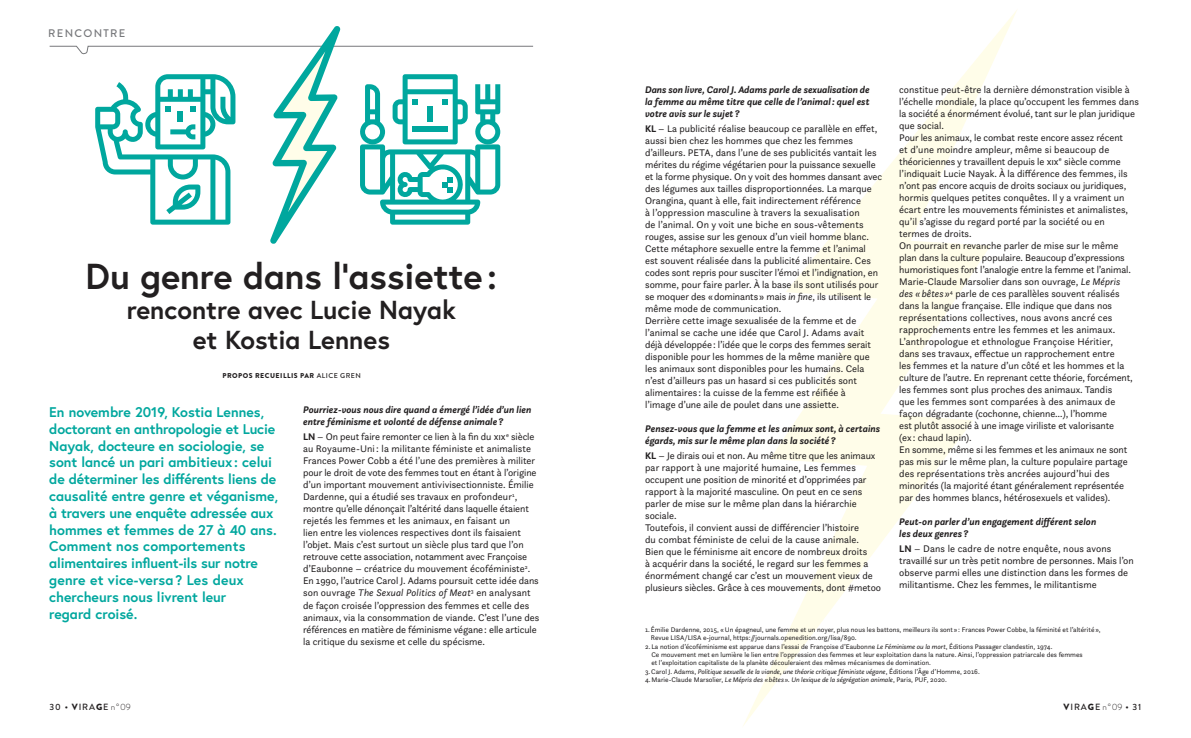
<style>
.page{position:relative;width:1191px;height:738px;background:#fff}
.page>*{position:absolute;margin:0;border:0;box-sizing:border-box;transform-origin:0 0}
.t1{font:700 36px "Europa";color:#221f20}
.t2{font:700 26px/30px "Europa";color:#221f20;text-align:center}
.t3{font:700 14px/16.8px "Europa";color:#00a79e}
.t4{font:500 11px "Brandon Grotesque";letter-spacing:.12em;color:#77787b}
.t5{font:10px/12px "Questa Sans";color:#221f20}
.t6{font:italic 700 10px/12px "Questa Sans";color:#221f20}
.t7{font:500 9px "Brandon Grotesque";letter-spacing:.1em;color:#221f20}
.t8{font:7px/8.4px "Questa Sans";color:#221f20}
.t9{font:italic 7px "Questa Sans";letter-spacing:-.01em;color:#221f20}
.t10{font:900 7px "Brandon Grotesque";letter-spacing:.07em;color:#221f20}
.s1{font-weight:500}
.s2{font-weight:700}
.s3{font-style:italic}
.s4{font-style:normal}
.s5{font-weight:900}
.s6{font-weight:300}
</style>
<div class="page">
<svg style="left:743px;top:10px;width:274px;height:716px"></svg>
<svg style="left:49px;top:26px;width:485px;height:218px"></svg>
<p class="t4" style="left:48px;top:26px;width:79px">RENCONTRE</p>
<h1 class="t1" style="left:86px;top:252px;width:413px">Du genre dans l’assiette:</h1>
<h2 class="t2" style="left:127px;top:294px;width:331px">rencontre avec Lucie Nayak et Kostia Lennes</h2>
<p class="t10" style="left:222px;top:370px;width:140px">PROPOS RECUEILLIS PAR <span class="s1">ALICE GREN</span></p>
<p class="t3" style="left:49px;top:403px;width:230px">En novembre 2019, Kostia Lennes, doctorant en anthropologie et Lucie<br>Nayak, docteure en sociologie, se sont lancé un pari ambitieux: celui de déterminer les différents liens de causalité entre genre et véganisme, à travers une enquête adressée aux hommes et femmes de 27 à 40 ans.<br>Comment nos comportements alimentaires influent-ils sur notre genre et vice-versa ? Les deux chercheurs nous livrent leur<br>regard croisé.</p>
<p class="t6" style="left:303px;top:403px;width:230px">Pourriez-vous nous dire quand a émergé l’idée d’un lien entre féminisme et volonté de défense animale ?</p>
<p class="t5" style="left:303px;top:430px;width:238px"><span class="s2">LN</span> – On peut faire remonter ce lien à la fin du xix<sup>e</sup> siècle au Royaume-Uni : la militante féministe et animaliste Frances Power Cobb a été l’une des premières à militer pour le droit de vote des femmes tout en étant à l’origine d’un important mouvement antivivisectionniste. Émilie Dardenne, qui a étudié ses travaux en profondeur<sup>1</sup>, montre qu’elle dénonçait l’altérité dans laquelle étaient rejetés les femmes et les animaux, en faisant un<br>lien entre les violences respectives dont ils faisaient l’objet. Mais c’est surtout un siècle plus tard que l’on retrouve cette association, notamment avec Françoise d’Eaubonne – créatrice du mouvement écoféministe<sup>2</sup>.<br>En 1990, l’autrice Carol J. Adams poursuit cette idée dans son ouvrage <span class="s3">The Sexual Politics of Meat</span><sup>3</sup> en analysant de façon croisée l’oppression des femmes et celle des animaux, via la consommation de viande. C’est l’une des références en matière de féminisme végane: elle articule la critique du sexisme et celle du spécisme.</p>
<p class="t5" style="left:899px;top:83px;width:241px">constitue peut-être la dernière démonstration visible à l’échelle mondiale, la place qu’occupent les femmes dans la société a énormément évolué, tant sur le plan juridique que social.<br>Pour les animaux, le combat reste encore assez récent<br>et d’une moindre ampleur, même si beaucoup de théoriciennes y travaillent depuis le xix<sup>e</sup> siècle comme l’indiquait Lucie Nayak. À la différence des femmes, ils n’ont pas encore acquis de droits sociaux ou juridiques, hormis quelques petites conquêtes. Il y a vraiment un écart entre les mouvements féministes et animalistes, qu’il s’agisse du regard porté par la société ou en<br>termes de droits.<br>On pourrait en revanche parler de mise sur le même<br>plan dans la culture populaire. Beaucoup d’expressions humoristiques font l’analogie entre la femme et l’animal.<br>Marie-Claude Marsolier dans son ouvrage, <span class="s3">Le Mépris<br>des «bêtes »</span><sup>4</sup> parle de ces parallèles souvent réalisés dans la langue française. Elle indique que dans nos représentations collectives, nous avons ancré ces rapprochements entre les femmes et les animaux.<br>L’anthropologue et ethnologue Françoise Héritier,<br>dans ses travaux, effectue un rapprochement entre<br>les femmes et la nature d’un côté et les hommes et la culture de l’autre. En reprenant cette théorie, forcément, les femmes sont plus proches des animaux. Tandis<br>que les femmes sont comparées à des animaux de façon dégradante (cochonne, chienne…), l’homme<br>est plutôt associé à une image viriliste et valorisante<br>(ex : chaud lapin).<br>En somme, même si les femmes et les animaux ne sont pas mis sur le même plan, la culture populaire partage des représentations très ancrées aujourd’hui des minorités (la majorité étant généralement représentée par des hommes blancs, hétérosexuels et valides).</p>
<p class="t6" style="left:899px;top:515px;width:199px">Peut-on parler d’un engagement différent selon les deux genres ?</p>
<p class="t5" style="left:899px;top:542px;width:236px"><span class="s2">LN</span> – Dans le cadre de notre enquête, nous avons travaillé sur un très petit nombre de personnes. Mais l’on observe parmi elles une distinction dans les formes de militantisme. Chez les femmes, le militantisme</p>
<p class="t8" style="left:651px;top:624px;width:451px;text-indent:-6px">1. Émilie Dardenne, 2015, «Un épagneul, une femme et un noyer, plus nous les battons, meilleurs ils sont » : Frances Power Cobbe, la féminité et l’altérité »,<br>Revue LISA/LISA e-journal, https://journals.openedition.org/lisa/890.</p>
<p class="t8" style="left:651px;top:641px;width:433px;text-indent:-6px">2. La notion d’écoféminisme est apparue dans l’essai de Françoise d’Eaubonne <span class="s3">Le Féminisme ou la mort</span>, Éditions Passager clandestin, 1974.<br>Ce mouvement met en lumière le lien entre l’oppression des femmes et leur exploitation dans la nature. Ainsi, l’oppression patriarcale des femmes et l’exploitation capitaliste de la planète découleraient des mêmes mécanismes de domination.</p>
<p class="t9" style="left:645px;top:666px;width:336px"><span class="s4">3. Carol J. Adams,</span> Politique sexuelle de la viande, une théorie critique féministe végane<span class="s4">, Éditions l’Âge d’Homme, 2016.</span></p>
<p class="t9" style="left:645px;top:674px;width:303px"><span class="s4">4. Marie-Claude Marsolier,</span> Le Mépris des «bêtes». Un lexique de la ségrégation animale<span class="s4">, Paris, PUF, 2020.</span></p>
<p class="t6" style="left:645px;top:83px;width:226px;text-align:justify">Dans son livre, Carol J. Adams parle de sexualisation de la femme au même titre que celle de l’animal: quel est votre avis sur le sujet ?</p>
<p class="t5" style="left:645px;top:122px;width:239px"><span class="s2">KL</span> – La publicité réalise beaucoup ce parallèle en effet, aussi bien chez les hommes que chez les femmes d’ailleurs. PETA, dans l’une de ses publicités vantait les mérites du régime végétarien pour la puissance sexuelle et la forme physique. On y voit des hommes dansant avec des légumes aux tailles disproportionnées. La marque Orangina, quant à elle, fait indirectement référence<br>à l’oppression masculine à travers la sexualisation<br>de l’animal. On y voit une biche en sous-vêtements rouges, assise sur les genoux d’un vieil homme blanc.<br>Cette métaphore sexuelle entre la femme et l’animal<br>est souvent réalisée dans la publicité alimentaire. Ces codes sont repris pour susciter l’émoi et l’indignation, en somme, pour faire parler. À la base ils sont utilisés pour se moquer des «dominants» mais <span class="s3">in fine</span>, ils utilisent le même mode de communication.<br>Derrière cette image sexualisée de la femme et de l’animal se cache une idée que Carol J. Adams avait déjà développée: l’idée que le corps des femmes serait disponible pour les hommes de la même manière que les animaux sont disponibles pour les humains. Cela n’est d’ailleurs pas un hasard si ces publicités sont alimentaires : la cuisse de la femme est réifiée à<br>l’image d’une aile de poulet dans une assiette.</p>
<p class="t6" style="left:645px;top:422px;width:237px">Pensez-vous que la femme et les animux sont, à certains égards, mis sur le même plan dans la société ?</p>
<p class="t5" style="left:645px;top:449px;width:237px"><span class="s2">KL</span> – Je dirais oui et non. Au même titre que les animaux par rapport à une majorité humaine, Les femmes occupent une position de minorité et d’opprimées par rapport à la majorité masculine. On peut en ce sens parler de mise sur le même plan dans la hiérarchie sociale.<br>Toutefois, il convient aussi de différencier l’histoire<br>du combat féministe de celui de la cause animale.<br>Bien que le féminisme ait encore de nombreux droits<br>à acquérir dans la société, le regard sur les femmes a énormément changé car c’est un mouvement vieux de plusieurs siècles. Grâce à ces mouvements, dont #metoo</p>
<p class="t7" style="left:50px;top:699px;width:83px">30 • <span class="s5">V</span>IRA<span class="s5">G</span>E <span class="s6">n°09</span></p>
<p class="t7" style="left:1063px;top:699px;width:79px"><span class="s5">V</span>IRA<span class="s5">G</span>E <span class="s6">n°09</span> • 31</p>
</div>
